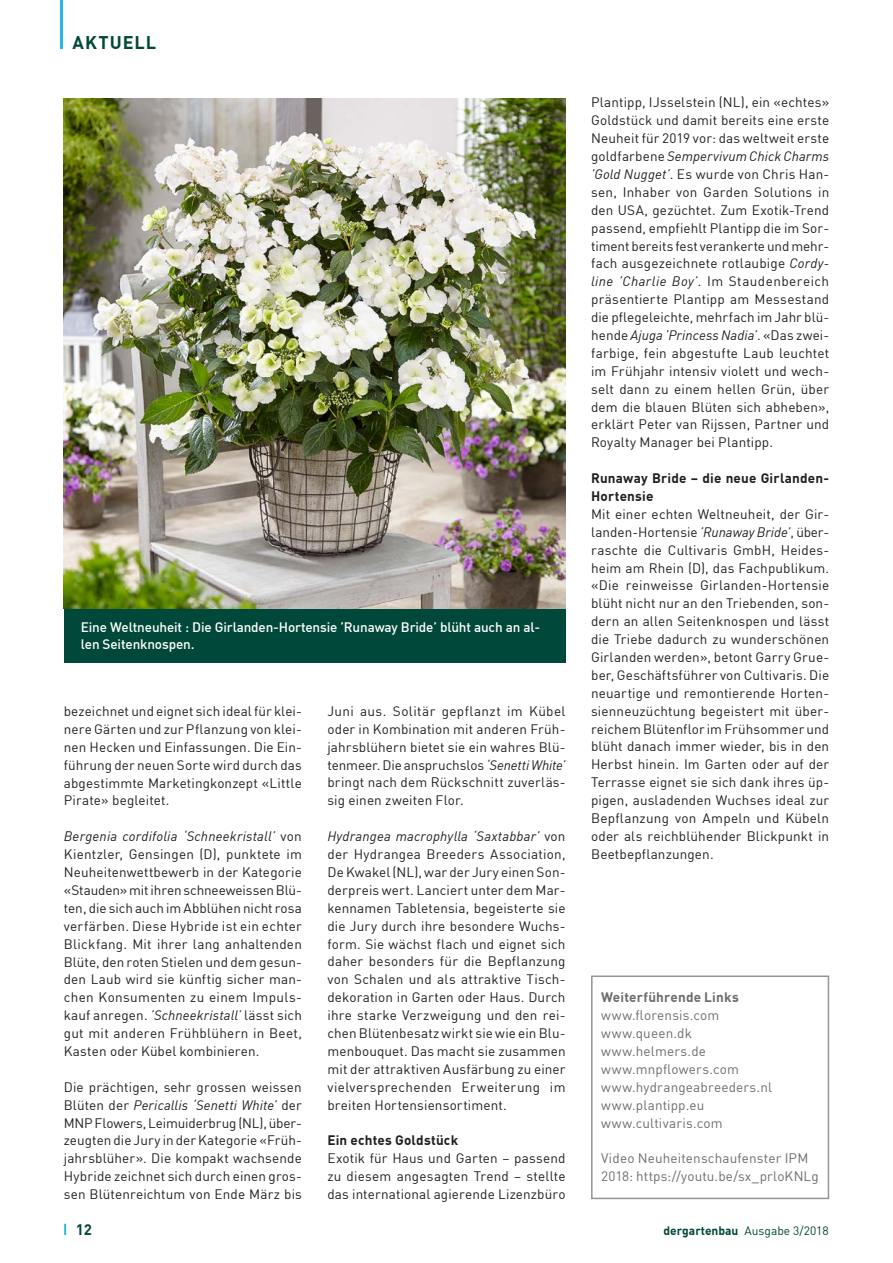
<style>
.page{position:relative;width:893px;height:1263px;background:#fff}
.page>*{position:absolute;margin:0;border:0;box-sizing:border-box;transform-origin:0 0}
.t1{font:700 18px "DIN Offc Pro";letter-spacing:.055em;color:#004839}
.t2{font:700 15px "DIN Offc Pro";color:#004839}
.t3{font:13.5px/17.9px "DIN Offc Pro";letter-spacing:.01em;color:#231f20;text-align:justify}
.t4{font:13.5px/17.9px "DIN Offc Pro";letter-spacing:.01em;color:#6c6d70}
.t5{font:500 13.5px/16.5px "DIN Offc Pro";letter-spacing:-.01em;color:#fff}
.t6{font:700 13.5px/17.9px "DIN Offc Pro";letter-spacing:.015em;color:#231f20}
.t7{font:700 13.5px "DIN Offc Pro";letter-spacing:.015em;color:#6c6d70}
.t8{font:12px "DIN Offc Pro";color:#004839}
.s1{font-style:italic}
.s2{font-weight:700}
</style>
<div class="page">
<svg style="left:64px;top:1224px;width:2px;height:11px"></svg>
<img style="left:64px;top:99px;width:502px;height:510px">
<div style="left:591px;top:975px;width:238px;height:224px;border:2px solid #939598"></div>
<div style="left:64px;top:609px;width:502px;height:53px;background:#004839"></div>
<hr style="left:60px;top:0;width:3px;height:49px;background:#26b6ea">
<h1 class="t1" style="left:73px;top:27px;width:85px">AKTUELL</h1>
<p class="t5" style="left:81px;top:618px;width:461px">Eine Weltneuheit : Die Girlanden-Hortensie ’Runaway Bride’ blüht auch an al&shy;len Seitenknospen.</p>
<p class="t3" style="left:64px;top:701px;width:240px">bezeichnet und eignet sich ideal für klei&shy;nere Gärten und zur Pflanzung von klei&shy;nen Hecken und Einfassungen. Die Ein&shy;führung der neuen Sorte wird durch das abgestimmte Marketingkonzept «Little Pirate» begleitet.</p>
<p class="t3" style="left:64px;top:826px;width:240px"><span class="s1">Bergenia cordifolia ‘Schneekristall’</span> von Kientzler, Gensingen (D), punktete im Neuheitenwettbewerb in der Kategorie «Stauden» mit ihren schneeweissen Blü&shy;ten, die sich auch im Abblühen nicht rosa verfärben. Diese Hybride ist ein echter Blickfang. Mit ihrer lang anhaltenden Blüte, den roten Stielen und dem gesun&shy;den Laub wird sie künftig sicher man&shy;chen Konsumenten zu einem Impuls&shy;kauf anregen. <span class="s1">’Schneekristall’</span> lässt sich gut mit anderen Frühblühern in Beet, Kasten oder Kübel kombinieren.</p>
<p class="t3" style="left:64px;top:1076px;width:240px">Die prächtigen, sehr grossen weissen Blüten der <span class="s1">Pericallis ‘Senetti White’</span> der MNP Flowers, Leimuiderbrug (NL), über&shy;zeugten die Jury in der Kategorie «Früh&shy;jahrsblüher». Die kompakt wachsende Hybride zeichnet sich durch einen gros&shy;sen Blütenreichtum von Ende März bis</p>
<p class="t3" style="left:327px;top:701px;width:240px">Juni aus. Solitär gepflanzt im Kübel oder in Kombination mit anderen Früh&shy;jahrsblühern bietet sie ein wahres Blü&shy;tenmeer. Die anspruchslos <span class="s1">‘Senetti White’ </span>bringt nach dem Rückschnitt zuverläs&shy;sig einen zweiten Flor.</p>
<p class="t3" style="left:327px;top:826px;width:240px"><span class="s1">Hydrangea macrophylla ‘Saxtabbar’</span> von der Hydrangea Breeders Association, De Kwakel (NL), war der Jury einen Son&shy;derpreis wert. Lanciert unter dem Mar&shy;kennamen Tabletensia, begeisterte sie die Jury durch ihre besondere Wuchs&shy;form. Sie wächst flach und eignet sich daher besonders für die Bepflanzung von Schalen und als attraktive Tisch&shy;dekoration in Garten oder Haus. Durch ihre starke Verzweigung und den rei&shy;chen Blütenbesatz wirkt sie wie ein Blu&shy;menbouquet. Das macht sie zusammen mit der attraktiven Ausfärbung zu einer vielversprechenden Erweiterung im breiten Hortensiensortiment.</p>
<p class="t6" style="left:327px;top:1130px;width:132px">Ein echtes Goldstück</p>
<p class="t3" style="left:327px;top:1148px;width:240px">Exotik für Haus und Garten – passend zu diesem angesagten Trend – stellte das international agierende Lizenzbüro</p>
<p class="t3" style="left:591px;top:92px;width:240px">Plantipp, IJsselstein (NL), ein «echtes» Goldstück und damit bereits eine erste Neuheit für 2019 vor: das weltweit erste goldfarbene <span class="s1">Sempervivum Chick Charms ’Gold Nugget’</span>. Es wurde von Chris Han&shy;sen, Inhaber von Garden Solutions in den USA, gezüchtet. Zum Exotik-Trend passend, empfiehlt Plantipp die im Sor&shy;timent bereits fest verankerte und mehr&shy;fach ausgezeichnete rotlaubige <span class="s1">Cordy&shy;line ’Charlie Boy’</span>. Im Staudenbereich präsentierte Plantipp am Messestand die pflegeleichte, mehrfach im Jahr blü&shy;hende <span class="s1">Ajuga ’Princess Nadia’</span>. «Das zwei&shy;farbige, fein abgestufte Laub leuchtet im Frühjahr intensiv violett und wech&shy;selt dann zu einem hellen Grün, über dem die blauen Blüten sich abheben», erklärt Peter van Rijssen, Partner und Royalty Manager bei Plantipp.</p>
<p class="t6" style="left:591px;top:467px;width:240px">Runaway Bride – die neue Girlanden-<br>Hortensie</p>
<p class="t3" style="left:591px;top:504px;width:240px">Mit einer echten Weltneuheit, der Gir&shy;landen-Hortensie <span class="s1">’Runaway Bride’</span>, über&shy;raschte die Cultivaris GmbH, Heides&shy;heim am Rhein (D), das Fachpublikum. «Die reinweisse Girlanden-Hortensie blüht nicht nur an den Triebenden, son&shy;dern an allen Seitenknospen und lässt die Triebe dadurch zu wunderschönen Girlanden werden», betont Garry Grue&shy;ber, Geschäftsführer von Cultivaris. Die neuartige und remontierende Horten&shy;sienneuzüchtung begeistert mit über&shy;reichem Blütenflor im Frühsommer und blüht danach immer wieder, bis in den Herbst hinein. Im Garten oder auf der Terrasse eignet sie sich dank ihres üp&shy;pigen, ausladenden Wuchses ideal zur Bepflanzung von Ampeln und Kübeln oder als reichblühender Blickpunkt in Beetbepflanzungen.</p>
<p class="t7" style="left:601px;top:986px;width:139px">Weiterführende Links</p>
<p class="t4" style="left:601px;top:1005px;width:173px">www.florensis.com www.queen.dk www.helmers.de www.mnpflowers.com www.hydrangeabreeders.nl www.plantipp.eu www.cultivaris.com</p>
<p class="t4" style="left:601px;top:1148px;width:219px">Video Neuheitenschaufenster IPM<br>2018: https://youtu.be/sx_prloKNLg</p>
<p class="t2" style="left:76px;top:1217px;width:18px">12</p>
<p class="t8" style="left:663px;top:1221px;width:167px"><span class="s2">dergartenbau</span> Ausgabe 3/2018</p>
</div>
